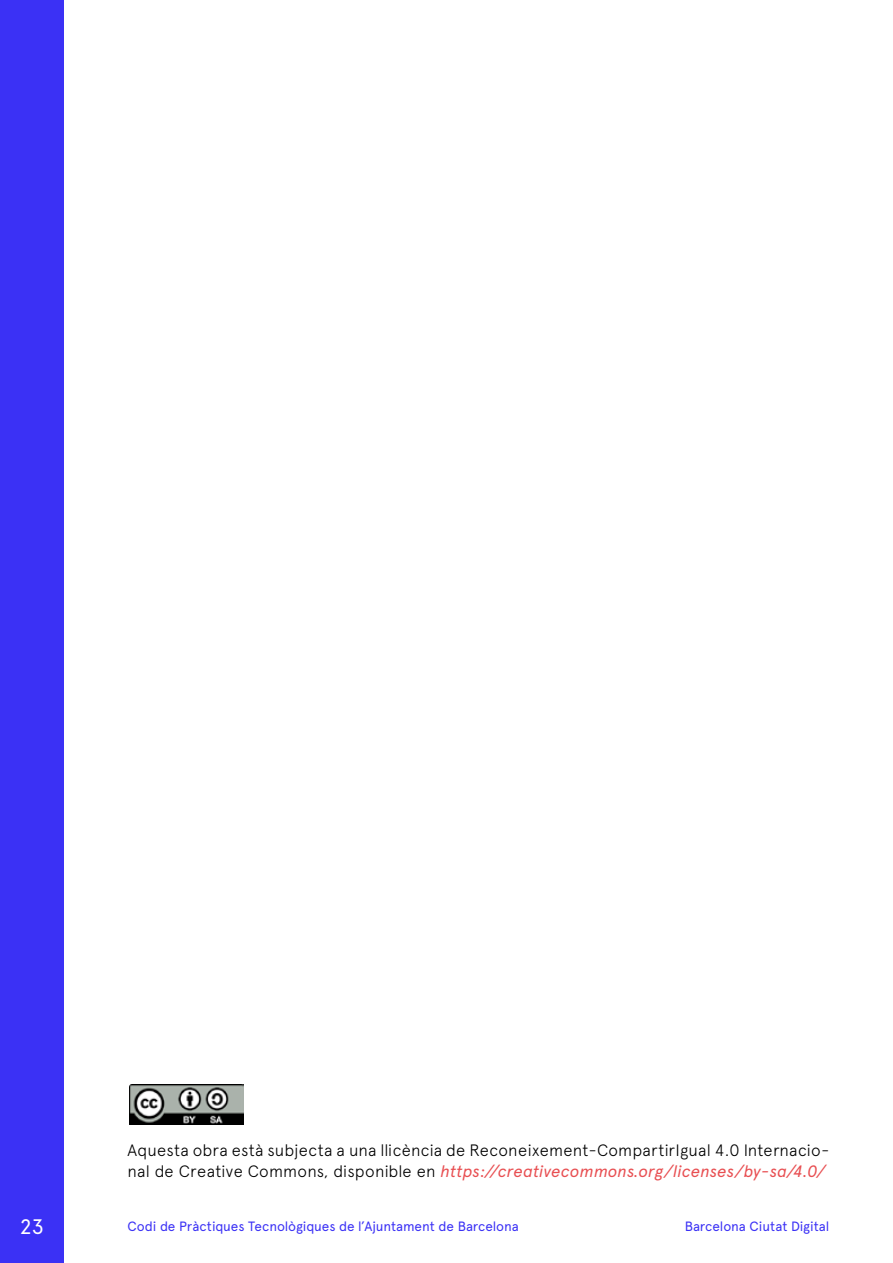
<style>
.page{position:relative;width:893px;height:1263px;background:#fff}
.page>*{position:absolute;margin:0;border:0;box-sizing:border-box;transform-origin:0 0}
.t1{font:21px "Apercu";color:#fff}
.t2{font:300 16.5px/21px "Apercu";letter-spacing:.01em;color:#000}
.t3{font:13.5px "Apercu";letter-spacing:-.005em;color:#3b31f5}
.s1{font-weight:400;font-style:italic;color:#e84f52}
</style>
<div class="page">
<div style="left:0;top:0;width:64px;height:1263px;background:#3b31f5"></div>
<img style="left:129px;top:1084px;width:115px;height:40px">
<p class="t1" style="left:20px;top:1214px;width:26px">23</p>
<p class="t2" style="left:128px;top:1139px;width:703px">Aquesta obra està subjecta a una llicència de Reconeixement-CompartirIgual 4.0 Internacio&shy;nal de Creative Commons, disponible en <span class="s1">https://creativecommons.org/licenses/by-sa/4.0/</span></p>
<p class="t3" style="left:128px;top:1218px;width:393px">Codi de Pràctiques Tecnològiques de l’Ajuntament de Barcelona</p>
<p class="t3" style="left:685px;top:1218px;width:146px">Barcelona Ciutat Digital</p>
</div>
